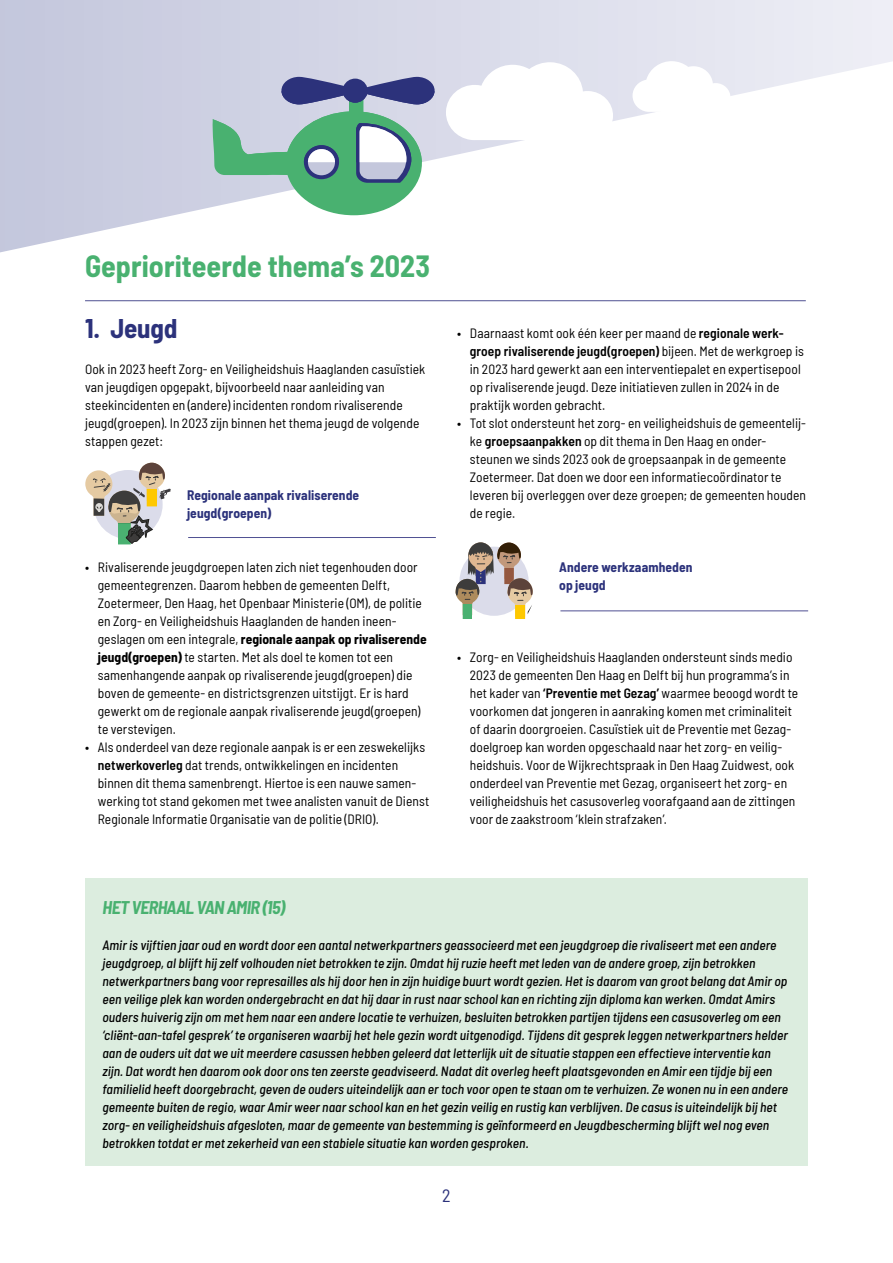
<style>
.page{position:relative;width:893px;height:1263px;background:#fff}
.page>*{position:absolute;margin:0;border:0;box-sizing:border-box;transform-origin:0 0}
.t1{font:700 semi-condensed 30px "Barlow";color:#49b170}
.t2{font:700 semi-condensed 27px "Barlow";letter-spacing:-.005em;color:#2c327b}
.t3{font:italic 700 semi-condensed 18px "Barlow";letter-spacing:-.035em;color:#49b170}
.t4{font:semi-condensed 18px "Barlow";color:#2c327b}
.t5{font:semi-condensed 13.5px/18px "Barlow";letter-spacing:.005em;color:#000}
.t6{font:italic 500 semi-condensed 13.5px/18px "Barlow";letter-spacing:.005em;color:#000}
.t7{font:700 semi-condensed 13.5px/18px "Barlow";letter-spacing:.005em;color:#2c327b}
.s1{font-weight:700}
.s2{font-weight:600}
</style>
<div class="page">
<svg style="left:0;top:0;width:893px;height:253px"></svg>
<svg style="left:446px;top:62px;width:167px;height:78px"></svg>
<svg style="left:212px;top:77px;width:223px;height:138px"></svg>
<svg style="left:632px;top:61px;width:99px;height:51px"></svg>
<div style="left:85px;top:878px;width:722px;height:287px;background:#dceddf"></div>
<div style="left:515px;top:606px;width:10px;height:13px;background:#fec800"></div>
<div style="left:462px;top:605px;width:10px;height:14px;background:#4ab171"></div>
<svg style="left:456px;top:542px;width:77px;height:75px"></svg>
<hr style="left:188px;top:537px;width:248px;height:1px;background:#4f5092">
<div style="left:118px;top:524px;width:13px;height:20px;background:#4ab171"></div>
<svg style="left:85px;top:463px;width:86px;height:80px"></svg>
<hr style="left:560px;top:610px;width:248px;height:1px;background:#4f5092">
<hr style="left:85px;top:300px;width:721px;height:1px;background:#4f5092">
<h1 class="t1" style="left:85px;top:244px;width:346px">Geprioriteerde thema’s 2023</h1>
<h2 class="t2" style="left:85px;top:309px;width:94px">1. Jeugd</h2>
<p class="t5" style="left:85px;top:359px;width:342px">Ook in 2023 heeft Zorg- en Veiligheidshuis Haaglanden casuïstiek van jeugdigen opgepakt, bijvoorbeeld naar aanleiding van steekincidenten en (andere) incidenten rondom rivaliserende jeugd(groepen). In 2023 zijn binnen het thema jeugd de volgende stappen gezet:</p>
<p class="t7" style="left:187px;top:485px;width:174px">Regionale aanpak rivaliserende jeugd(groepen)</p>
<p class="t5" style="left:98px;top:557px;width:330px;text-indent:-13px">• Rivaliserende jeugdgroepen laten zich niet tegenhouden door gemeentegrenzen. Daarom hebben de gemeenten Delft, Zoetermeer, Den Haag, het Openbaar Ministerie (OM), de politie en Zorg- en Veiligheidshuis Haaglanden de handen ineen&shy;geslagen om een integrale, <span class="s1">regionale aanpak op rivaliserende jeugd(groepen)</span> te starten. Met als doel te komen tot een samenhangende aanpak op rivaliserende jeugd(groepen) die boven de gemeente- en districtsgrenzen uitstijgt. Er is hard gewerkt om de regionale aanpak rivaliserende jeugd(groepen) te verstevigen.</p>
<p class="t5" style="left:98px;top:737px;width:333px;text-indent:-13px">• Als onderdeel van deze regionale aanpak is er een zeswekelijks <span class="s2">netwerkoverleg</span> dat trends, ontwikkelingen en incidenten binnen dit thema samenbrengt. Hiertoe is een nauwe samen&shy;werking tot stand gekomen met twee analisten vanuit de Dienst Regionale Informatie Organisatie van de politie (DRIO).</p>
<p class="t5" style="left:470px;top:323px;width:335px;text-indent:-13px">• Daarnaast komt ook één keer per maand de <span class="s2">regionale werk&shy;groep rivaliserende jeugd(groepen)</span> bijeen. Met de werkgroep is in 2023 hard gewerkt aan een interventiepalet en expertisepool op rivaliserende jeugd. Deze initiatieven zullen in 2024 in de praktijk worden gebracht.</p>
<p class="t5" style="left:470px;top:413px;width:338px;text-indent:-13px">• Tot slot ondersteunt het zorg- en veiligheidshuis de gemeentelij&shy;ke <span class="s2">groepsaanpakken</span> op dit thema in Den Haag en onder&shy;steunen we sinds 2023 ook de groepsaanpak in de gemeente Zoetermeer. Dat doen we door een informatiecoördinator te leveren bij overleggen over deze groepen; de gemeenten houden de regie.</p>
<p class="t7" style="left:559px;top:557px;width:135px">Andere werkzaamheden op jeugd</p>
<p class="t5" style="left:470px;top:647px;width:330px;text-indent:-13px">• Zorg- en Veiligheidshuis Haaglanden ondersteunt sinds medio 2023 de gemeenten Den Haag en Delft bij hun programma’s in het kader van <span class="s2">‘Preventie met Gezag’</span> waarmee beoogd wordt te voorkomen dat jongeren in aanraking komen met criminaliteit of daarin doorgroeien. Casuïstiek uit de Preventie met Gezag&shy;doelgroep kan worden opgeschaald naar het zorg- en veilig&shy;heidshuis. Voor de Wijkrechtspraak in Den Haag Zuidwest, ook onderdeel van Preventie met Gezag, organiseert het zorg- en veiligheidshuis het casusoverleg voorafgaand aan de zittingen voor de zaakstroom ‘klein strafzaken’.</p>
<h3 class="t3" style="left:102px;top:894px;width:184px">HET VERHAAL VAN AMIR (15)</h3>
<p class="t6" style="left:102px;top:935px;width:687px">Amir is vijftien jaar oud en wordt door een aantal netwerkpartners geassocieerd met een jeugdgroep die rivaliseert met een andere jeugdgroep, al blijft hij zelf volhouden niet betrokken te zijn. Omdat hij ruzie heeft met leden van de andere groep, zijn betrokken netwerkpartners bang voor represailles als hij door hen in zijn huidige buurt wordt gezien. Het is daarom van groot belang dat Amir op een veilige plek kan worden ondergebracht en dat hij daar in rust naar school kan en richting zijn diploma kan werken. Omdat Amirs ouders huiverig zijn om met hem naar een andere locatie te verhuizen, besluiten betrokken partijen tijdens een casusoverleg om een ‘cliënt-aan-tafel gesprek’ te organiseren waarbij het hele gezin wordt uitgenodigd. Tijdens dit gesprek leggen netwerkpartners helder aan de ouders uit dat we uit meerdere casussen hebben geleerd dat letterlijk uit de situatie stappen een effectieve interventie kan zijn. Dat wordt hen daarom ook door ons ten zeerste geadviseerd. Nadat dit overleg heeft plaatsgevonden en Amir een tijdje bij een familielid heeft doorgebracht, geven de ouders uiteindelijk aan er toch voor open te staan om te verhuizen. Ze wonen nu in een andere gemeente buiten de regio, waar Amir weer naar school kan en het gezin veilig en rustig kan verblijven. De casus is uiteindelijk bij het zorg- en veiligheidshuis afgesloten, maar de gemeente van bestemming is geïnformeerd en Jeugdbescherming blijft wel nog even betrokken totdat er met zekerheid van een stabiele situatie kan worden gesproken.</p>
<h3 class="t4" style="left:442px;top:1182px;width:10px">2</h3>
</div>
